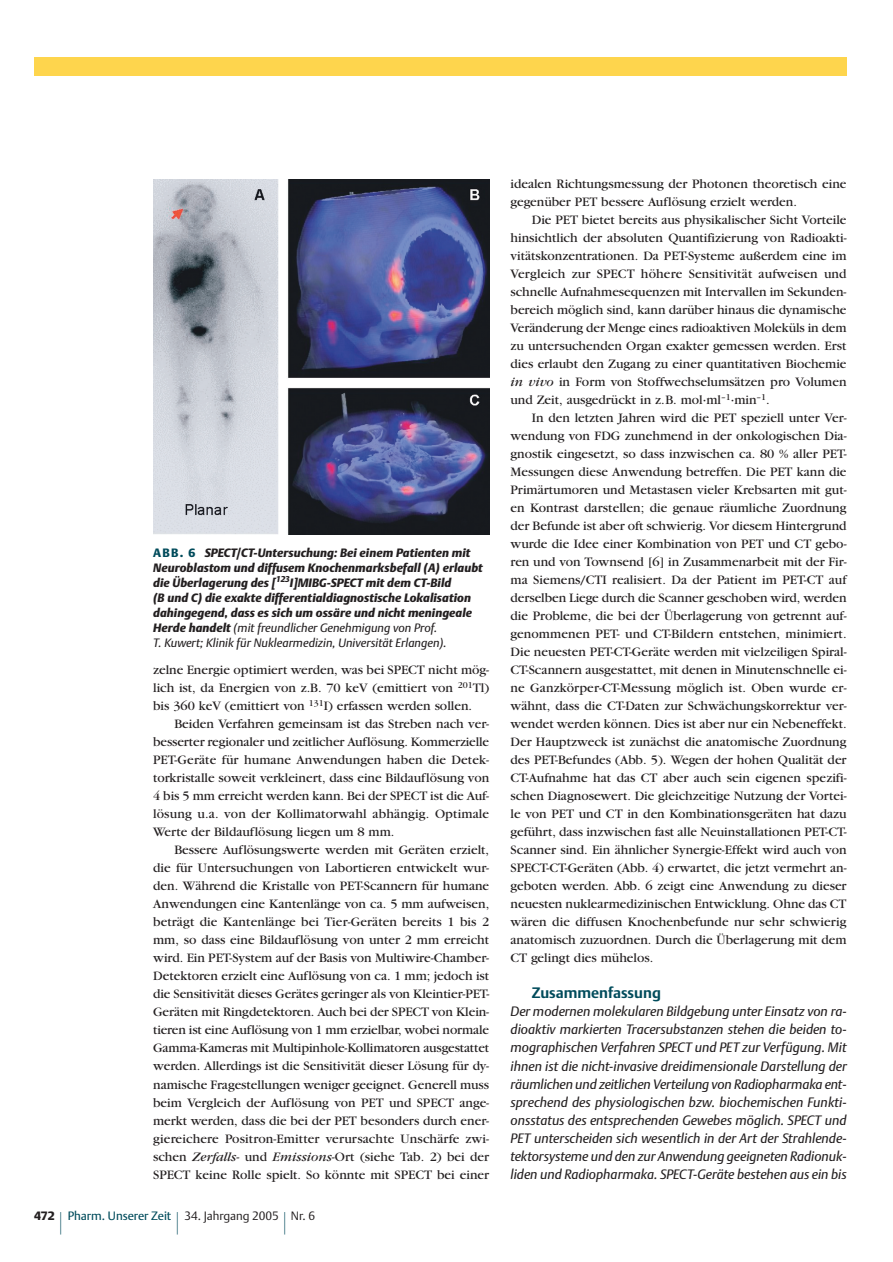
<style>
.page{position:relative;width:893px;height:1262px;background:#fff}
.page>*{position:absolute;margin:0;border:0;box-sizing:border-box;transform-origin:0 0}
.t1{font:200 30px "Helvetica Neue";color:#004b5b}
.t2{font:700 15px "DTL Argo T";color:#004b5b}
.t3{font:13.5px/18px "Garamond";color:#231f20;text-align:justify}
.t4{font:italic 13.5px/18px "DTL Argo T";letter-spacing:.005em;color:#231f20;text-align:justify}
.t5{font:italic 12px/15px "DTL Argo T Black";letter-spacing:.005em;color:#231f20}
.t6{font:italic 12px/15px "DTL Argo T";letter-spacing:.005em;color:#231f20}
.t7{font:12px "DTL Argo T Light";color:#231f20}
.t8{font:12px "DTL Argo T";color:#004b5b}
.t9{font:12px "DTL Argo T Black";color:#231f20}
.s1{font-style:normal;color:#004b5b}
.s2{font-family:"DTL Argo T Black"}
.s3{font-style:italic}
</style>
<div class="page">
<div style="left:34px;top:58px;width:812px;height:18px;background:#fed54d"></div>
<img style="left:153px;top:179px;width:336px;height:355px">
<p class="t5" style="left:153px;top:546px;width:331px"><span class="s1">ABB. 6</span> SPECT/CT-Untersuchung: Bei einem Patienten mit Neuroblastom und diffusem Knochenmarksbefall (A) erlaubt die Überlagerung des [<sup>123</sup>I]MIBG-SPECT mit dem CT-Bild<br>(B und C) die exakte differentialdiagnostische Lokalisation dahingegend, dass es sich um ossäre und nicht meningeale</p>
<p class="t6" style="left:153px;top:621px;width:295px"><span class="s2">Herde handelt</span> (mit freundlicher Genehmigung von Prof.<br>T. Kuwert; Klinik für Nuklearmedizin, Universität Erlangen).</p>
<p class="t3" style="left:153px;top:662px;width:337px">zelne Energie optimiert werden, was bei SPECT nicht mög&shy;lich ist, da Energien von z.B. 70 keV (emittiert von <sup>201</sup>Tl) bis 360 keV (emittiert von <sup>131</sup>I) erfassen werden sollen.</p>
<p class="t3" style="left:153px;top:716px;width:337px;text-indent:21px">Beiden Verfahren gemeinsam ist das Streben nach ver&shy;besserter regionaler und zeitlicher Auflösung. Kommerzielle PET-Geräte für humane Anwendungen haben die Detek&shy;torkristalle soweit verkleinert, dass eine Bildauflösung von 4 bis 5 mm erreicht werden kann. Bei der SPECT ist die Auf&shy;lösung u.a. von der Kollimatorwahl abhängig. Optimale Werte der Bildauflösung liegen um 8 mm.</p>
<p class="t3" style="left:153px;top:842px;width:337px;text-indent:21px">Bessere Auflösungswerte werden mit Geräten erzielt, die für Untersuchungen von Labortieren entwickelt wur&shy;den. Während die Kristalle von PET-Scannern für humane Anwendungen eine Kantenlänge von ca. 5 mm aufweisen, beträgt die Kantenlänge bei Tier-Geräten bereits 1 bis 2 mm, so dass eine Bildauflösung von unter 2 mm erreicht wird. Ein PET-System auf der Basis von Multiwire-Chamber-Detektoren erzielt eine Auflösung von ca. 1 mm; jedoch ist die Sensitivität dieses Gerätes geringer als von Kleintier-PET-Geräten mit Ringdetektoren. Auch bei der SPECT von Klein&shy;tieren ist eine Auflösung von 1 mm erzielbar, wobei normale Gamma-Kameras mit Multipinhole-Kollimatoren ausgestattet werden. Allerdings ist die Sensitivität dieser Lösung für dy&shy;namische Fragestellungen weniger geeignet. Generell muss beim Vergleich der Auflösung von PET und SPECT ange&shy;merkt werden, dass die bei der PET besonders durch ener&shy;giereichere Positron-Emitter verursachte Unschärfe zwi&shy;schen <span class="s3">Zerfalls</span>- und <span class="s3">Emissions</span>-Ort (siehe Tab. 2) bei der SPECT keine Rolle spielt. So könnte mit SPECT bei einer</p>
<p class="t9" style="left:34px;top:1211px;width:22px">472</p>
<h1 class="t1" style="left:57px;top:1212px;width:8px">|</h1>
<p class="t8" style="left:68px;top:1211px;width:105px">Pharm. Unserer Zeit</p>
<h1 class="t1" style="left:174px;top:1212px;width:8px">|</h1>
<p class="t7" style="left:184px;top:1211px;width:96px">34. Jahrgang 2005</p>
<h1 class="t1" style="left:281px;top:1212px;width:8px">|</h1>
<p class="t7" style="left:291px;top:1211px;width:26px">Nr. 6</p>
<p class="t3" style="left:510px;top:176px;width:337px">idealen Richtungsmessung der Photonen theoretisch eine gegenüber PET bessere Auflösung erzielt werden.</p>
<p class="t3" style="left:510px;top:212px;width:337px;text-indent:21px">Die PET bietet bereits aus physikalischer Sicht Vorteile hinsichtlich der absoluten Quantifizierung von Radioakti&shy;vitätskonzentrationen. Da PET-Systeme außerdem eine im Vergleich zur SPECT höhere Sensitivität aufweisen und schnelle Aufnahmesequenzen mit Intervallen im Sekunden&shy;bereich möglich sind, kann darüber hinaus die dynamische Veränderung der Menge eines radioaktiven Moleküls in dem zu untersuchenden Organ exakter gemessen werden. Erst dies erlaubt den Zugang zu einer quantitativen Biochemie <span class="s3">in vivo</span> in Form von Stoffwechselumsätzen pro Volumen und Zeit, ausgedrückt in z.B. mol·ml<sup>–1</sup>·min<sup>–1</sup>.</p>
<p class="t3" style="left:510px;top:410px;width:337px;text-indent:21px">In den letzten Jahren wird die PET speziell unter Ver&shy;wendung von FDG zunehmend in der onkologischen Dia&shy;gnostik eingesetzt, so dass inzwischen ca. 80 % aller PET-Messungen diese Anwendung betreffen. Die PET kann die Primärtumoren und Metastasen vieler Krebsarten mit gut&shy;en Kontrast darstellen; die genaue räumliche Zuordnung der Befunde ist aber oft schwierig. Vor diesem Hintergrund wurde die Idee einer Kombination von PET und CT gebo&shy;ren und von Townsend [6] in Zusammenarbeit mit der Fir&shy;ma Siemens/CTI realisiert. Da der Patient im PET-CT auf derselben Liege durch die Scanner geschoben wird, werden die Probleme, die bei der Überlagerung von getrennt auf&shy;genommenen PET- und CT-Bildern entstehen, minimiert.<br>Die neuesten PET-CT-Geräte werden mit vielzeiligen Spiral-CT-Scannern ausgestattet, mit denen in Minutenschnelle ei&shy;ne Ganzkörper-CT-Messung möglich ist. Oben wurde er&shy;wähnt, dass die CT-Daten zur Schwächungskorrektur ver&shy;wendet werden können. Dies ist aber nur ein Nebeneffekt.<br>Der Hauptzweck ist zunächst die anatomische Zuordnung des PET-Befundes (Abb. 5). Wegen der hohen Qualität der CT-Aufnahme hat das CT aber auch sein eigenen spezifi&shy;schen Diagnosewert. Die gleichzeitige Nutzung der Vortei&shy;le von PET und CT in den Kombinationsgeräten hat dazu geführt, dass inzwischen fast alle Neuinstallationen PET-CT-Scanner sind. Ein ähnlicher Synergie-Effekt wird auch von SPECT-CT-Geräten (Abb. 4) erwartet, die jetzt vermehrt an&shy;geboten werden. Abb. 6 zeigt eine Anwendung zu dieser neuesten nuklearmedizinischen Entwicklung. Ohne das CT wären die diffusen Knochenbefunde nur sehr schwierig anatomisch zuzuordnen. Durch die Überlagerung mit dem CT gelingt dies mühelos.</p>
<p class="t2" style="left:531px;top:987px;width:131px">Zusammenfassung</p>
<p class="t4" style="left:510px;top:1004px;width:338px">Der modernen molekularen Bildgebung unter Einsatz von ra&shy;dioaktiv markierten Tracersubstanzen stehen die beiden to&shy;mographischen Verfahren SPECT und PET zur Verfügung. Mit ihnen ist die nicht-invasive dreidimensionale Darstellung der räumlichen und zeitlichen Verteilung von Radiopharmaka ent&shy;sprechend des physiologischen bzw. biochemischen Funkti&shy;onsstatus des entsprechenden Gewebes möglich. SPECT und PET unterscheiden sich wesentlich in der Art der Strahlende&shy;tektorsysteme und den zur Anwendung geeigneten Radionuk&shy;liden und Radiopharmaka. SPECT-Geräte bestehen aus ein bis</p>
</div>
